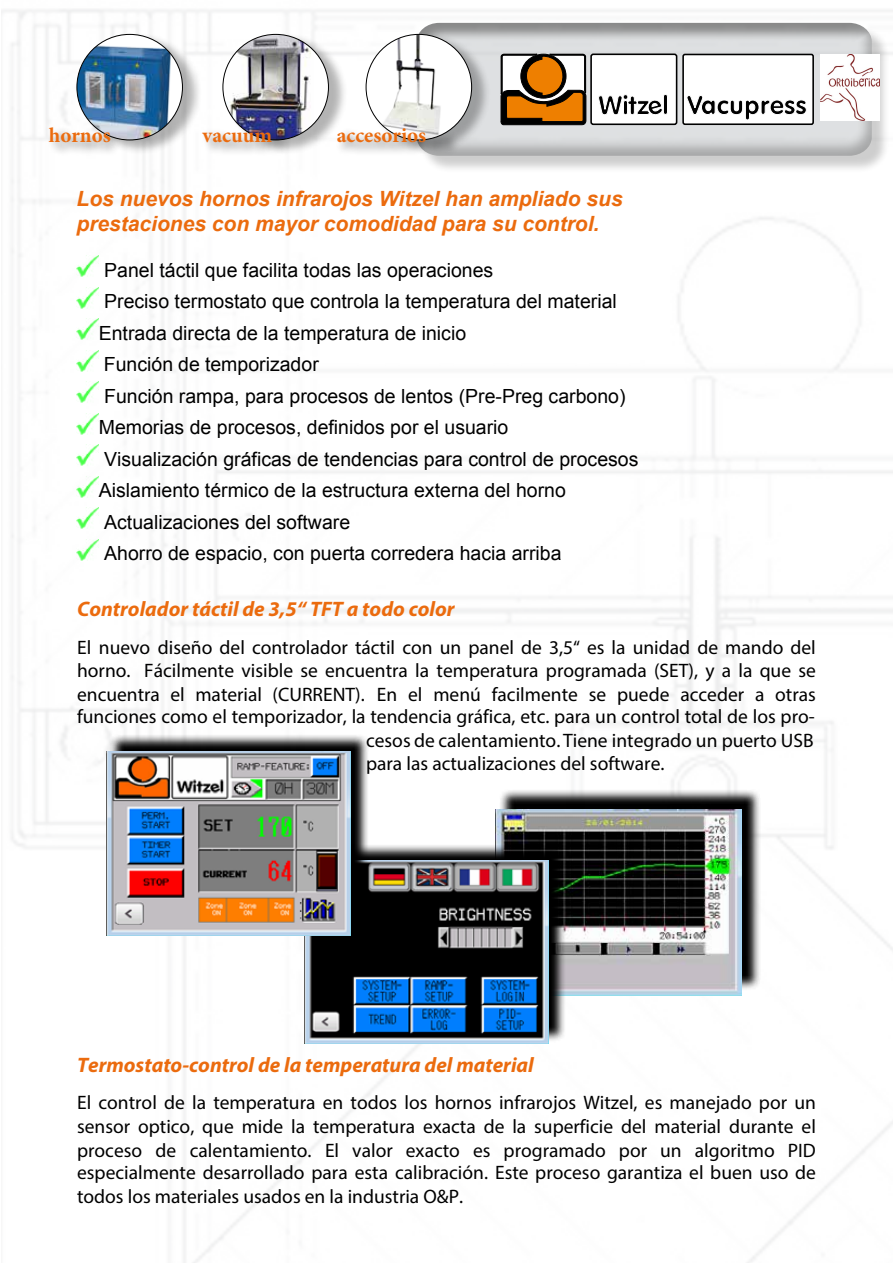
<style>
.page{position:relative;width:893px;height:1263px;background:#fff}
.page>*{position:absolute;margin:0;border:0;box-sizing:border-box;transform-origin:0 0}
.t1{font:italic 700 21px/25.2px "Arial";color:#eb6b0e}
.t2{font:italic 700 21px "Myriad Pro";color:#eb6b0e}
.t3{font:700 21px "Minion Pro";color:#eb6b0e}
.t4{font:19.5px/23.4px "Myriad Pro";color:#000;text-align:justify}
.t5{font:19.5px/31.5px "Arial";color:#000}
</style>
<div class="page">
<img style="left:2px;top:9px;width:891px;height:1254px">
<div style="left:419px;top:26px;width:471px;height:148px;background:#000;opacity:.4"></div>
<div style="left:416px;top:22px;width:456px;height:135px;background:#000;opacity:.75"></div>
<div style="left:591px;top:54px;width:86px;height:70px;background:#fff;border-radius:2px"></div>
<div style="left:590px;top:54px;width:87px;height:71px;border:2px solid #000;border-radius:2px"></div>
<svg style="left:598px;top:94px;width:70px;height:21px"></svg>
<div style="left:683px;top:54px;width:130px;height:70px;background:#fff;border-radius:2px"></div>
<div style="left:682px;top:54px;width:132px;height:71px;border:2px solid #000;border-radius:2px"></div>
<svg style="left:687px;top:95px;width:120px;height:25px"></svg>
<svg style="left:500px;top:54px;width:86px;height:71px"></svg>
<div style="left:79px;top:33px;width:123px;height:122px;background:#000;opacity:.3"></div>
<svg style="left:77px;top:34px;width:105px;height:106px"></svg>
<img style="left:77px;top:40px;width:99px;height:100px">
<div style="left:225px;top:33px;width:123px;height:122px;background:#000;opacity:.3"></div>
<div style="left:223px;top:34px;width:105px;height:106px;background:#fff;border-radius:50%"></div>
<img style="left:225px;top:34px;width:89px;height:106px">
<div style="left:368px;top:33px;width:123px;height:122px;background:#000;opacity:.3"></div>
<div style="left:366px;top:34px;width:106px;height:106px;background:#fff;border-radius:50%"></div>
<img style="left:366px;top:34px;width:91px;height:91px">
<div style="left:48px;top:126px;width:73px;height:31px;background:#000;opacity:.3"></div>
<div style="left:200px;top:126px;width:92px;height:31px;background:#000;opacity:.3"></div>
<div style="left:335px;top:125px;width:125px;height:32px;background:#000;opacity:.3"></div>
<svg style="left:499px;top:788px;width:262px;height:203px;background:#6f7172"></svg>
<img style="left:496px;top:809px;width:245px;height:186px">
<img style="left:77px;top:256px;width:22px;height:21px">
<img style="left:77px;top:287px;width:22px;height:21px">
<img style="left:77px;top:319px;width:22px;height:21px">
<img style="left:77px;top:350px;width:22px;height:21px">
<img style="left:77px;top:382px;width:22px;height:21px">
<img style="left:77px;top:413px;width:22px;height:21px">
<img style="left:77px;top:445px;width:22px;height:21px">
<img style="left:77px;top:476px;width:22px;height:21px">
<img style="left:77px;top:508px;width:22px;height:21px">
<img style="left:77px;top:539px;width:22px;height:21px">
<svg style="left:369px;top:843px;width:197px;height:199px;background:#4f5050"></svg>
<img style="left:304px;top:860px;width:245px;height:183px">
<svg style="left:109px;top:733px;width:260px;height:200px;background:#636464"></svg>
<img style="left:107px;top:752px;width:244px;height:183px">
<img style="left:820px;top:55px;width:59px;height:65px">
<p class="t3" style="left:49px;top:121px;width:64px">hornos</p>
<p class="t3" style="left:203px;top:121px;width:71px">vacuum</p>
<p class="t3" style="left:337px;top:121px;width:91px">accesorios</p>
<p class="t1" style="left:77px;top:186px;width:548px">Los nuevos hornos infrarojos Witzel han ampliado sus prestaciones con mayor comodidad para su control.</p>
<p class="t5" style="left:99px;top:254px;width:541px">Panel táctil que facilita todas las operaciones<br>Preciso termostato que controla la temperatura del material Entrada directa de la temperatura de inicio<br>Función de temporizador<br>Función rampa, para procesos de lentos (Pre-Preg carbono)<br>Memorias de procesos, definidos por el usuario<br>Visualización gráficas de tendencias para control de procesos Aislamiento térmico de la estructura externa del horno Actualizaciones del software<br>Ahorro de espacio, con puerta corredera hacia arriba</p>
<p class="t2" style="left:77px;top:595px;width:379px">Controlador táctil de 3,5“ TFT a todo color</p>
<p class="t4" style="left:77px;top:636px;width:740px">El nuevo diseño del controlador táctil con un panel de 3,5“ es la unidad de mando del</p>
<p class="t4" style="left:77px;top:659px;width:740px">horno. Fácilmente visible se encuentra la temperatura programada (SET), y a la que se</p>
<p class="t4" style="left:77px;top:682px;width:740px">encuentra el material (CURRENT). En el menú facilmente se puede acceder a otras</p>
<p class="t4" style="left:77px;top:704px;width:739px">funciones como el temporizador, la tendencia gráfica, etc. para un control total de los pro-</p>
<p class="t4" style="left:366px;top:728px;width:449px">cesos de calentamiento. Tiene integrado un puerto USB</p>
<p class="t4" style="left:366px;top:752px;width:300px">para las actualizaciones del software.</p>
<p class="t2" style="left:77px;top:1051px;width:458px">Termostato-control de la temperatura del material</p>
<p class="t4" style="left:77px;top:1090px;width:740px">El control de la temperatura en todos los hornos infrarojos Witzel, es manejado por un sensor optico, que mide la temperatura exacta de la superficie del material durante el proceso de calentamiento. El valor exacto es programado por un algoritmo PID especialmente desarrollado para esta calibración. Este proceso garantiza el buen uso de todos los materiales usados en la industria O&amp;P.</p>
</div>
